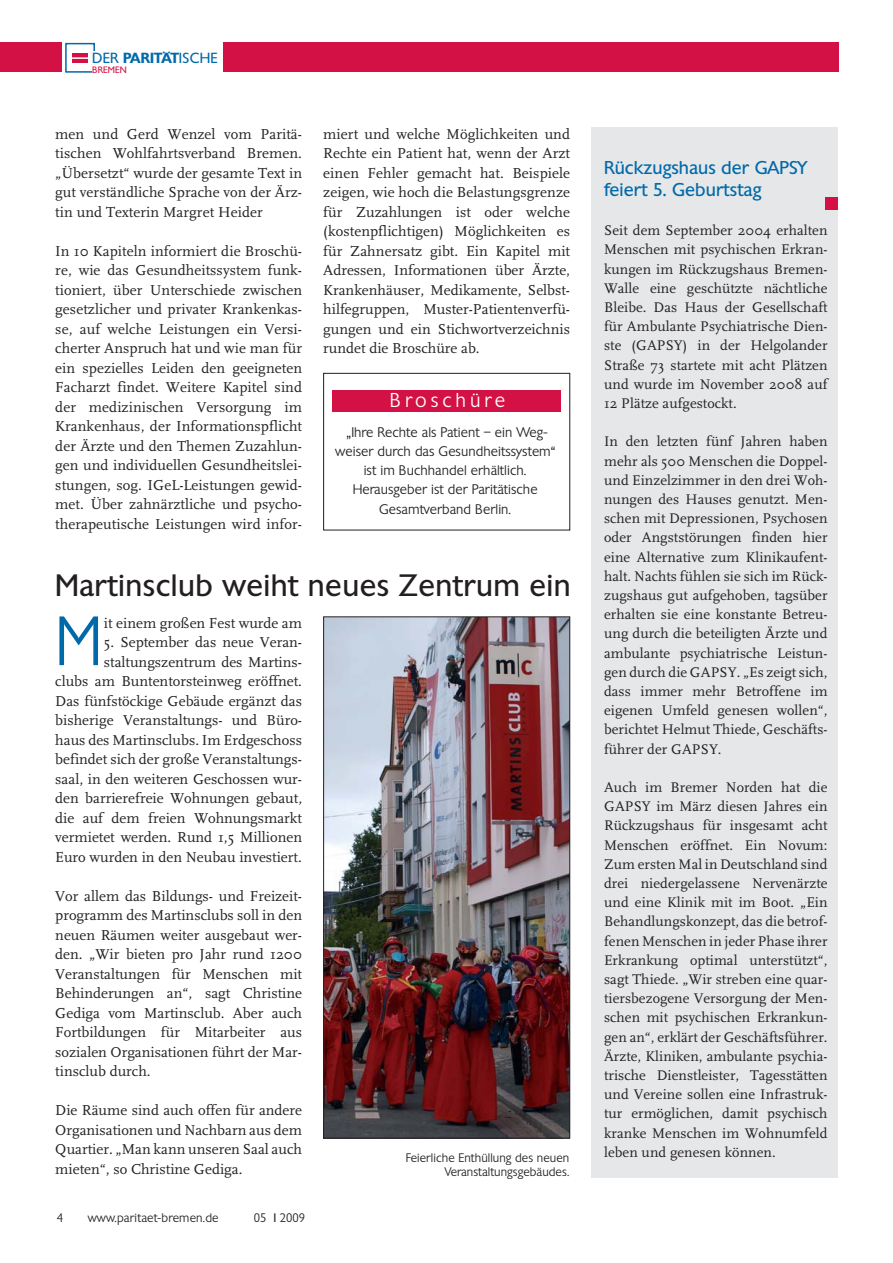
<style>
.page{position:relative;width:893px;height:1263px;background:#fff}
.page>*{position:absolute;margin:0;border:0;box-sizing:border-box;transform-origin:0 0}
.t1{font:300 67.5px "Chantilly";color:#0069aa;scale:.9 1}
.t2{font:30px "Chantilly";letter-spacing:.015em;color:#231f20}
.t3{font:300 19.5px "Chantilly";letter-spacing:.2em;color:#fff}
.t4{font:18px/22.5px "Chantilly";letter-spacing:.005em;color:#0069aa}
.t5{font:15px/19.5px "FF Scala";color:#231f20;text-align:justify}
.t6{font:14.55px/19.2px "FF Scala";letter-spacing:.005em;color:#231f20;text-align:justify}
.t7{font:14.25px "Chantilly";letter-spacing:.02em;color:#0069aa}
.t8{font:300 13.5px/19.2px "Chantilly";letter-spacing:.005em;color:#231f20;text-align:center}
.t9{font:300 12px/13.2px "Chantilly";letter-spacing:.005em;color:#231f20;text-align:right}
.t10{font:9px "Chantilly";letter-spacing:.015em;color:#d31145}
.s1{font-weight:600}
.s2{font-weight:400}
</style>
<div class="page">
<div style="left:591px;top:128px;width:247px;height:1050px;background:#e6e7e8"></div>
<div style="left:0;top:43px;width:838px;height:29px;background:#d31145"></div>
<div style="left:62px;top:41px;width:160px;height:36px;background:#fff"></div>
<div style="left:65px;top:43px;width:30px;height:30px;border:2px solid #0069aa"></div>
<div style="left:72px;top:53px;width:16px;height:10px;background:#d31145"></div>
<div style="left:92px;top:51px;width:128px;height:25px;background:#fff"></div>
<hr style="left:69px;top:57px;width:20px;height:2px;background:#fff">
<img style="left:325px;top:619px;width:243px;height:517px">
<div style="left:323px;top:617px;width:247px;height:521px;border:1px solid #231f20"></div>
<div style="left:323px;top:373px;width:247px;height:157px;border:1px solid #231f20"></div>
<div style="left:332px;top:390px;width:228px;height:21px;background:#d31145"></div>
<div style="left:825px;top:197px;width:12px;height:12px;background:#d31145"></div>
<p class="t7" style="left:92px;top:53px;width:127px">DER <span class="s1">PARITÄT</span>ISCHE</p>
<p class="t10" style="left:92px;top:66px;width:36px">BREMEN</p>
<p class="t5" style="left:55px;top:125px;width:248px">men und Gerd Wenzel vom Paritä&shy;tischen Wohlfahrtsverband Bremen. „Übersetzt“ wurde der gesamte Text in gut verständliche Sprache von der Ärz&shy;tin und Texterin Margret Heider</p>
<p class="t5" style="left:55px;top:242px;width:248px">In 10 Kapiteln informiert die Broschü&shy;re, wie das Gesundheitssystem funk&shy;tioniert, über Unterschiede zwischen gesetzlicher und privater Krankenkas&shy;se, auf welche Leistungen ein Versi&shy;cherter Anspruch hat und wie man für ein spezielles Leiden den geeigneten Facharzt findet. Weitere Kapitel sind der medizinischen Versorgung im Krankenhaus, der Informationspflicht der Ärzte und den Themen Zuzahlun&shy;gen und individuellen Gesundheitslei&shy;stungen, sog. IGeL-Leistungen gewid&shy;met. Über zahnärztliche und psycho&shy;therapeutische Leistungen wird infor-</p>
<p class="t5" style="left:323px;top:125px;width:248px">miert und welche Möglichkeiten und Rechte ein Patient hat, wenn der Arzt einen Fehler gemacht hat. Beispiele zeigen, wie hoch die Belastungsgrenze für Zuzahlungen ist oder welche (kostenpflichtigen) Möglichkeiten es für Zahnersatz gibt. Ein Kapitel mit Adressen, Informationen über Ärzte, Krankenhäuser, Medikamente, Selbst&shy;hilfegruppen, Muster-Patientenverfü&shy;gungen und ein Stichwortverzeichnis rundet die Broschüre ab.</p>
<h3 class="t3" style="left:390px;top:393px;width:117px">Broschüre</h3>
<p class="t8" style="left:335px;top:424px;width:221px">„Ihre Rechte als Patient – ein Weg&shy;weiser durch das Gesundheitssystem“ ist im Buchhandel erhältlich.<br>Herausgeber ist der Paritätische<br>Gesamtverband Berlin.</p>
<h2 class="t2" style="left:55px;top:574px;width:517px">Martinsclub weiht neues Zentrum ein</h2>
<h1 class="t1" style="left:55px;top:617px;width:53px">M</h1>
<p class="t5" style="left:104px;top:614px;width:200px">it einem großen Fest wurde am</p>
<p class="t5" style="left:55px;top:634px;width:248px;text-align:right">5. September das neue Veran&shy;staltungszentrum des Martins-<br>clubs am Buntentorsteinweg eröffnet.<br>Das fünfstöckige Gebäude ergänzt das bisherige Veranstaltungs- und Büro&shy;haus des Martinsclubs. Im Erdgeschoss befindet sich der große Veranstaltungs&shy;saal, in den weiteren Geschossen wur&shy;den barrierefreie Wohnungen gebaut, die auf dem freien Wohnungsmarkt vermietet werden. Rund 1,5 Millionen Euro wurden in den Neubau investiert.</p>
<p class="t5" style="left:55px;top:887px;width:248px">Vor allem das Bildungs- und Freizeit&shy;programm des Martinsclubs soll in den neuen Räumen weiter ausgebaut wer&shy;den. „Wir bieten pro Jahr rund 1200<br>Veranstaltungen für Menschen mit Behinderungen an“, sagt Christine Gediga vom Martinsclub. Aber auch Fortbildungen für Mitarbeiter aus sozialen Organisationen führt der Mar&shy;tinsclub durch.</p>
<p class="t5" style="left:55px;top:1102px;width:248px">Die Räume sind auch offen für andere Organisationen und Nachbarn aus dem Quartier. „Man kann unseren Saal auch mieten“, so Christine Gediga.</p>
<p class="t9" style="left:406px;top:1153px;width:165px">Feierliche Enthüllung des neuen<br>Veranstaltungsgebäudes.</p>
<p class="t9" style="left:57px;top:1212px;width:8px">4</p>
<p class="t9" style="left:88px;top:1212px;width:132px">www.paritaet-bremen.de</p>
<p class="t9" style="left:254px;top:1212px;width:53px">05 <span class="s2">fl</span> 2009</p>
<p class="t4" style="left:604px;top:158px;width:205px">Rückzugshaus der GAPSY feiert 5. Geburtstag</p>
<p class="t6" style="left:604px;top:222px;width:225px">Seit dem September 2004 erhalten Menschen mit psychischen Erkran&shy;kungen im Rückzugshaus Bremen-Walle eine geschützte nächtliche Bleibe. Das Haus der Gesellschaft für Ambulante Psychiatrische Dien&shy;ste (GAPSY) in der Helgolander Straße 73 startete mit acht Plätzen und wurde im November 2008 auf 12 Plätze aufgestockt.</p>
<p class="t6" style="left:604px;top:433px;width:225px">In den letzten fünf Jahren haben mehr als 500 Menschen die Doppel&shy;und Einzelzimmer in den drei Woh&shy;nungen des Hauses genutzt. Men&shy;schen mit Depressionen, Psychosen oder Angststörungen finden hier eine Alternative zum Klinikaufent&shy;halt. Nachts fühlen sie sich im Rück&shy;zugshaus gut aufgehoben, tagsüber erhalten sie eine konstante Betreu&shy;ung durch die beteiligten Ärzte und ambulante psychiatrische Leistun&shy;gen durch die GAPSY. „Es zeigt sich, dass immer mehr Betroffene im eigenen Umfeld genesen wollen“, berichtet Helmut Thiede, Geschäfts&shy;führer der GAPSY.</p>
<p class="t6" style="left:604px;top:779px;width:225px">Auch im Bremer Norden hat die GAPSY im März diesen Jahres ein Rückzugshaus für insgesamt acht Menschen eröffnet. Ein Novum:<br>Zum ersten Mal in Deutschland sind drei niedergelassene Nervenärzte und eine Klinik mit im Boot. „Ein Behandlungskonzept, das die betrof&shy;fenen Menschen in jeder Phase ihrer Erkrankung optimal unterstützt“, sagt Thiede. „Wir streben eine quar&shy;tiersbezogene Versorgung der Men&shy;schen mit psychischen Erkrankun&shy;gen an“, erklärt der Geschäftsführer.<br>Ärzte, Kliniken, ambulante psychia&shy;trische Dienstleister, Tagesstätten und Vereine sollen eine Infrastruk&shy;tur ermöglichen, damit psychisch kranke Menschen im Wohnumfeld leben und genesen können.</p>
</div>
